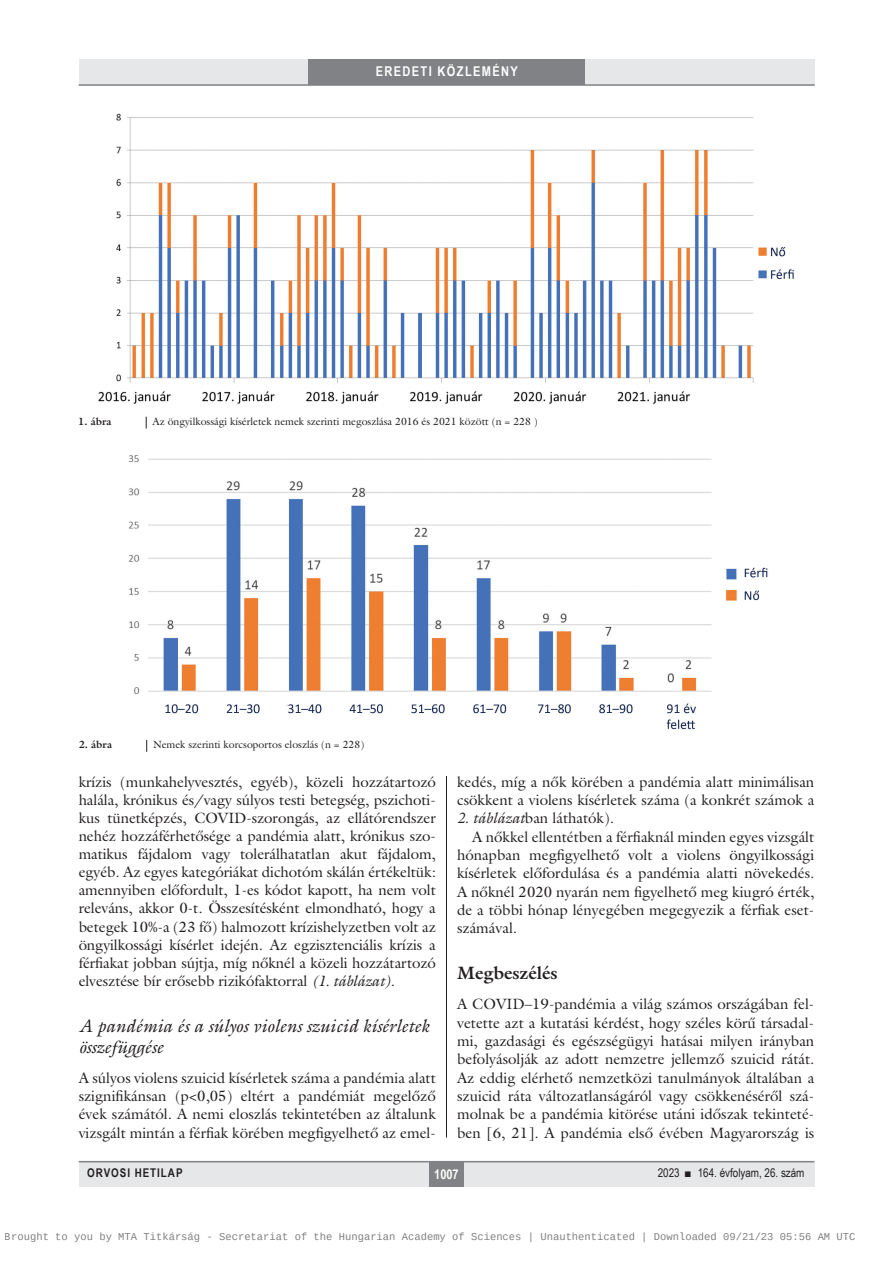
<style>
.page{position:relative;width:893px;height:1263px;background:#fff}
.page>*{position:absolute;margin:0;border:0;box-sizing:border-box;transform-origin:0 0}
.alcimkurziv{font:italic 18px/21.8px "Galliard Reg";color:#231f20}
.alcimbold{font:700 18px "Galliard Reg";color:#231f20}
.Body_Text{font:15px/18.1px "Galliard Reg";color:#231f20;text-align:justify}
.Body_tompa{font:15px/18.3px "Galliard Reg";color:#231f20;text-align:justify}
.t1{font:700 13.5px "Arial Narrow";letter-spacing:.1em;color:#fff}
.t2{font:12px "Arial Narrow";color:#231f20}
.t3{font:700 12px "Arial Narrow";letter-spacing:.08em;color:#231f20}
.t4{font:10.5px "Liberation Mono";color:rgb(0 0 0/.5)}
.kepalairas2{font:10.5px "Galliard Reg";color:#231f20}
.kepalairas1{font:700 10.5px "Galliard Reg";color:#231f20}
.s1{font-style:italic}
</style>
<div class="page">
<div style="left:79px;top:1161px;width:735px;height:25px;background:#e6e7e9"></div>
<div style="left:429px;top:1161px;width:34px;height:25px;background:#808285"></div>
<hr style="left:79px;top:1161px;width:735px;height:1px;background:#808285">
<div style="left:79px;top:60px;width:735px;height:25px;background:#e6e7e9"></div>
<div style="left:308px;top:60px;width:277px;height:25px;background:#808285"></div>
<hr style="left:79px;top:84px;width:736px;height:2px;background:#808285">
<hr style="left:446px;top:111px;width:1px;height:1026px;background:#231f20">
<div style="left:78px;top:111px;width:736px;height:306px;background:#fff"></div>
<img style="left:98px;top:113px;width:696px;height:291px">
<div style="left:78px;top:417px;width:736px;height:36px;background:#fff"></div>
<svg style="left:146px;top:417px;width:1px;height:12px"></svg>
<div style="left:79px;top:740px;width:735px;height:35px;background:#fff"></div>
<svg style="left:146px;top:740px;width:1px;height:12px"></svg>
<img style="left:128px;top:453px;width:640px;height:278px">
<p class="t1" style="left:376px;top:61px;width:144px">EREDETI KÖZLEMÉNY</p>
<p class="kepalairas1" style="left:78px;top:415px;width:35px">1. ábra</p>
<p class="kepalairas2" style="left:153px;top:415px;width:387px">Az öngyilkossági kísérletek nemek szerinti megoszlása 2016 és 2021 között (n = 228 )</p>
<p class="kepalairas1" style="left:79px;top:738px;width:35px">2. ábra</p>
<p class="kepalairas2" style="left:153px;top:738px;width:213px">Nemek szerinti korcsoportos eloszlás (n = 228)</p>
<p class="Body_Text" style="left:79px;top:772px;width:359px">krízis (munkahelyvesztés, egyéb), közeli hozzátartozó halála, krónikus és/vagy súlyos testi betegség, pszichoti&shy;kus tünetképzés, COVID-szorongás, az ellátórendszer nehéz hozzáférhetősége a pandémia alatt, krónikus szo&shy;matikus fájdalom vagy tolerálhatatlan akut fájdalom, egyéb. Az egyes kategóriákat dichotóm skálán értékeltük: amennyiben előfordult, 1-es kódot kapott, ha nem volt releváns, akkor 0-t. Összesítésként elmondható, hogy a betegek 10%-a (23 fő) halmozott krízishelyzetben volt az öngyilkossági kísérlet idején. Az egzisztenciális krízis a férfiakat jobban sújtja, míg nőknél a közeli hozzátartozó elvesztése bír erősebb rizikófaktorral <span class="s1">(1. táblázat)</span>.</p>
<p class="alcimkurziv" style="left:79px;top:1014px;width:352px">A pandémia és a súlyos violens szuicid kísérletek összefüggése</p>
<p class="Body_tompa" style="left:79px;top:1069px;width:359px">A súlyos violens szuicid kísérletek száma a pandémia alatt szignifikánsan (p&lt;0,05) eltért a pandémiát megelőző évek számától. A nemi eloszlás tekintetében az általunk vizsgált mintán a férfiak körében megfigyelhető az emel-</p>
<p class="Body_tompa" style="left:457px;top:772px;width:359px">kedés, míg a nők körében a pandémia alatt minimálisan csökkent a violens kísérletek száma (a konkrét számok a</p>
<p class="Body_tompa" style="left:457px;top:809px;width:158px"><span class="s1">2. táblázat</span>ban láthatók).</p>
<p class="Body_Text" style="left:457px;top:827px;width:359px;text-indent:15px">A nőkkel ellentétben a férfiaknál minden egyes vizsgált hónapban megfigyelhető volt a violens öngyilkossági kísérletek előfordulása és a pandémia alatti növekedés.<br>A nőknél 2020 nyarán nem figyelhető meg kiugró érték, de a többi hónap lényegében megegyezik a férfiak eset&shy;számával.</p>
<p class="alcimbold" style="left:457px;top:961px;width:102px">Megbeszélés</p>
<p class="Body_tompa" style="left:457px;top:995px;width:359px">A COVID–19-pandémia a világ számos országában fel&shy;vetette azt a kutatási kérdést, hogy széles körű társadal&shy;mi, gazdasági és egészségügyi hatásai milyen irányban befolyásolják az adott nemzetre jellemző szuicid rátát.<br>Az eddig elérhető nemzetközi tanulmányok általában a szuicid ráta változatlanságáról vagy csökkenéséről szá&shy;molnak be a pandémia kitörése utáni időszak tekinteté&shy;ben [6, 21]. A pandémia első évében Magyarország is</p>
<p class="t3" style="left:87px;top:1164px;width:97px">ORVOSI HETILAP</p>
<p class="t1" style="left:434px;top:1163px;width:26px">1007</p>
<p class="t2" style="left:658px;top:1164px;width:148px">2023 ■ 164. évfolyam, 26. szám</p>
<p class="t4" style="left:5px;top:1232px;width:852px">Brought to you by MTA Titkárság - Secretariat of the Hungarian Academy of Sciences | Unauthenticated | Downloaded 09/21/23 05:56 AM UTC</p>
</div>
